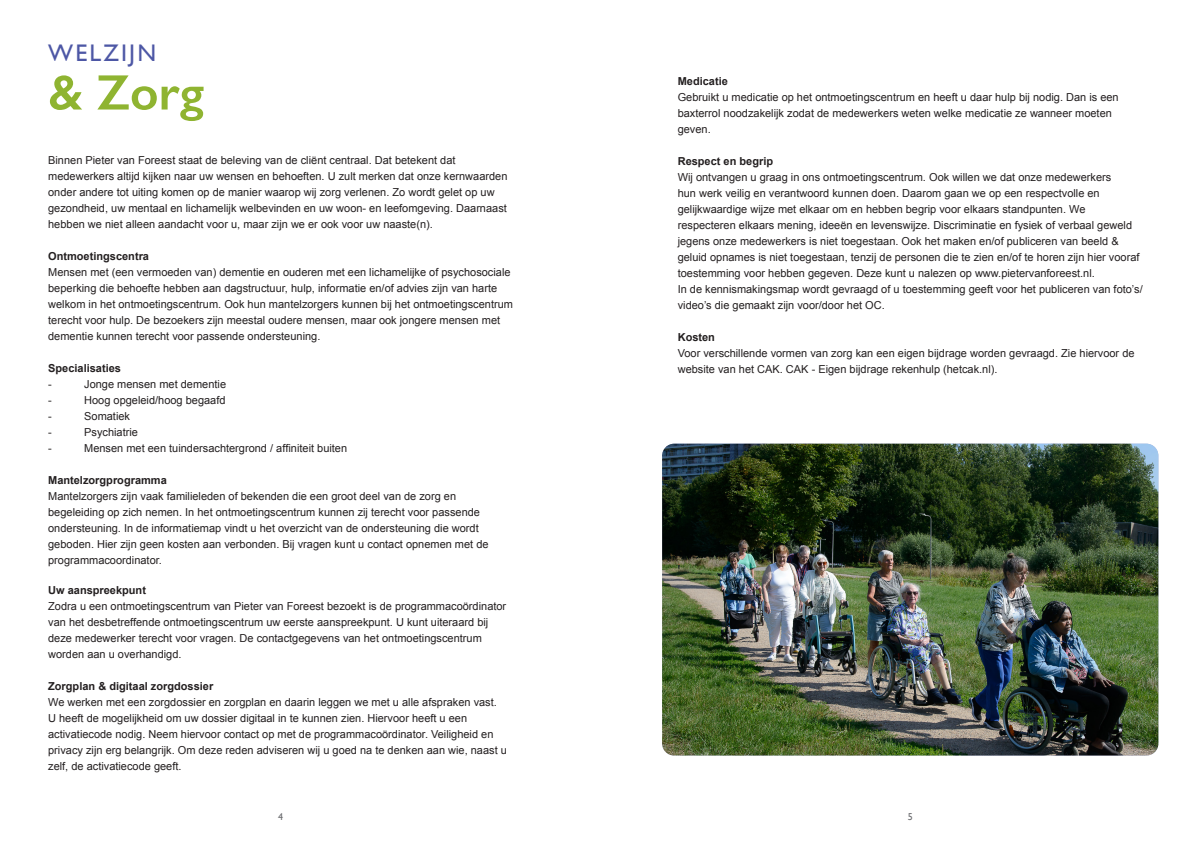
<style>
.page{position:relative;width:1191px;height:842px;background:#fff}
.page>*{position:absolute;margin:0;border:0;box-sizing:border-box;transform-origin:0 0}
.Kop_3{font:600 50px "Gill Sans";color:#8fb431}
.Kop_3-2{font:24px "Gill Sans";letter-spacing:.09em;color:#4d57a5}
.body{font:11px/16px "Arial";color:#231f20}
.body-2{font:700 11px "Arial";color:#231f20}
.kop_2{font:700 11px "Arial";color:#231f20}
.t1{font:10px "Gill Sans";color:#6c6d70}
</style>
<div class="page">
<img style="left:662px;top:444px;width:496px;height:311px">
<p class="Kop_3-2" style="left:48px;top:38px;width:109px">WELZIJN</p>
<p class="Kop_3" style="left:48px;top:62px;width:157px">&amp; Zorg</p>
<p class="body" style="left:48px;top:152px;width:461px">Binnen Pieter van Foreest staat de beleving van de cliënt centraal. Dat betekent dat medewerkers altijd kijken naar uw wensen en behoeften. U zult merken dat onze kernwaarden onder andere tot uiting komen op de manier waarop wij zorg verlenen. Zo wordt gelet op uw gezondheid, uw mentaal en lichamelijk welbevinden en uw woon- en leefomgeving. Daarnaast hebben we niet alleen aandacht voor u, maar zijn we er ook voor uw naaste(n).</p>
<p class="body-2" style="left:48px;top:249px;width:102px">Ontmoetingscentra</p>
<p class="body" style="left:48px;top:264px;width:466px">Mensen met (een vermoeden van) dementie en ouderen met een lichamelijke of psychosociale beperking die behoefte hebben aan dagstructuur, hulp, informatie en/of advies zijn van harte welkom in het ontmoetingscentrum. Ook hun mantelzorgers kunnen bij het ontmoetingscentrum terecht voor hulp. De bezoekers zijn meestal oudere mensen, maar ook jongere mensen met dementie kunnen terecht voor passende ondersteuning.</p>
<p class="body-2" style="left:48px;top:361px;width:74px">Specialisaties</p>
<p class="body" style="left:48px;top:376px;width:5px">-</p>
<p class="body" style="left:84px;top:376px;width:143px">Jonge mensen met dementie</p>
<p class="body" style="left:48px;top:392px;width:5px">-</p>
<p class="body" style="left:84px;top:392px;width:143px">Hoog opgeleid/hoog begaafd</p>
<p class="body" style="left:48px;top:408px;width:5px">-</p>
<p class="body" style="left:84px;top:408px;width:47px">Somatiek</p>
<p class="body" style="left:48px;top:424px;width:5px">-</p>
<p class="body" style="left:84px;top:424px;width:55px">Psychiatrie</p>
<p class="body" style="left:48px;top:440px;width:5px">-</p>
<p class="body" style="left:84px;top:440px;width:264px">Mensen met een tuindersachtergrond / affiniteit buiten</p>
<p class="body-2" style="left:48px;top:473px;width:120px">Mantelzorgprogramma</p>
<p class="body" style="left:48px;top:488px;width:442px">Mantelzorgers zijn vaak familieleden of bekenden die een groot deel van de zorg en begeleiding op zich nemen. In het ontmoetingscentrum kunnen zij terecht voor passende ondersteuning. In de informatiemap vindt u het overzicht van de ondersteuning die wordt geboden. Hier zijn geen kosten aan verbonden. Bij vragen kunt u contact opnemen met de programmacoordinator.</p>
<p class="kop_2" style="left:48px;top:583px;width:99px">Uw aanspreekpunt</p>
<p class="body" style="left:48px;top:599px;width:459px">Zodra u een ontmoetingscentrum van Pieter van Foreest bezoekt is de programmacoördinator van het desbetreffende ontmoetingscentrum uw eerste aanspreekpunt. U kunt uiteraard bij deze medewerker terecht voor vragen. De contactgegevens van het ontmoetingscentrum worden aan u overhandigd.</p>
<p class="body-2" style="left:48px;top:679px;width:167px">Zorgplan &amp; digitaal zorgdossier</p>
<p class="body" style="left:48px;top:695px;width:450px">We werken met een zorgdossier en zorgplan en daarin leggen we met u alle afspraken vast.</p>
<p class="body" style="left:48px;top:711px;width:460px">U heeft de mogelijkheid om uw dossier digitaal in te kunnen zien. Hiervoor heeft u een activatiecode nodig. Neem hiervoor contact op met de programmacoördinator. Veiligheid en privacy zijn erg belangrijk. Om deze reden adviseren wij u goed na te denken aan wie, naast u zelf, de activatiecode geeft.</p>
<p class="body-2" style="left:677px;top:74px;width:52px">Medicatie</p>
<p class="body" style="left:677px;top:89px;width:442px">Gebruikt u medicatie op het ontmoetingscentrum en heeft u daar hulp bij nodig. Dan is een baxterrol noodzakelijk zodat de medewerkers weten welke medicatie ze wanneer moeten geven.</p>
<p class="body-2" style="left:677px;top:154px;width:97px">Respect en begrip</p>
<p class="body" style="left:677px;top:169px;width:463px">Wij ontvangen u graag in ons ontmoetingscentrum. Ook willen we dat onze medewerkers<br>hun werk veilig en verantwoord kunnen doen. Daarom gaan we op een respectvolle en gelijkwaardige wijze met elkaar om en hebben begrip voor elkaars standpunten. We respecteren elkaars mening, ideeën en levenswijze. Discriminatie en fysiek of verbaal geweld jegens onze medewerkers is niet toegestaan. Ook het maken en/of publiceren van beeld &amp; geluid opnames is niet toegestaan, tenzij de personen die te zien en/of te horen zijn hier vooraf toestemming voor hebben gegeven. Deze kunt u nalezen op www.pietervanforeest.nl.</p>
<p class="body" style="left:677px;top:281px;width:466px">In de kennismakingsmap wordt gevraagd of u toestemming geeft voor het publiceren van foto’s/ video’s die gemaakt zijn voor/door het OC.</p>
<p class="body-2" style="left:677px;top:330px;width:39px">Kosten</p>
<p class="body" style="left:677px;top:345px;width:458px">Voor verschillende vormen van zorg kan een eigen bijdrage worden gevraagd. Zie hiervoor de website van het CAK. CAK - Eigen bijdrage rekenhulp (hetcak.nl).</p>
<p class="t1" style="left:278px;top:810px;width:6px">4</p>
<p class="t1" style="left:907px;top:810px;width:6px">5</p>
</div>
